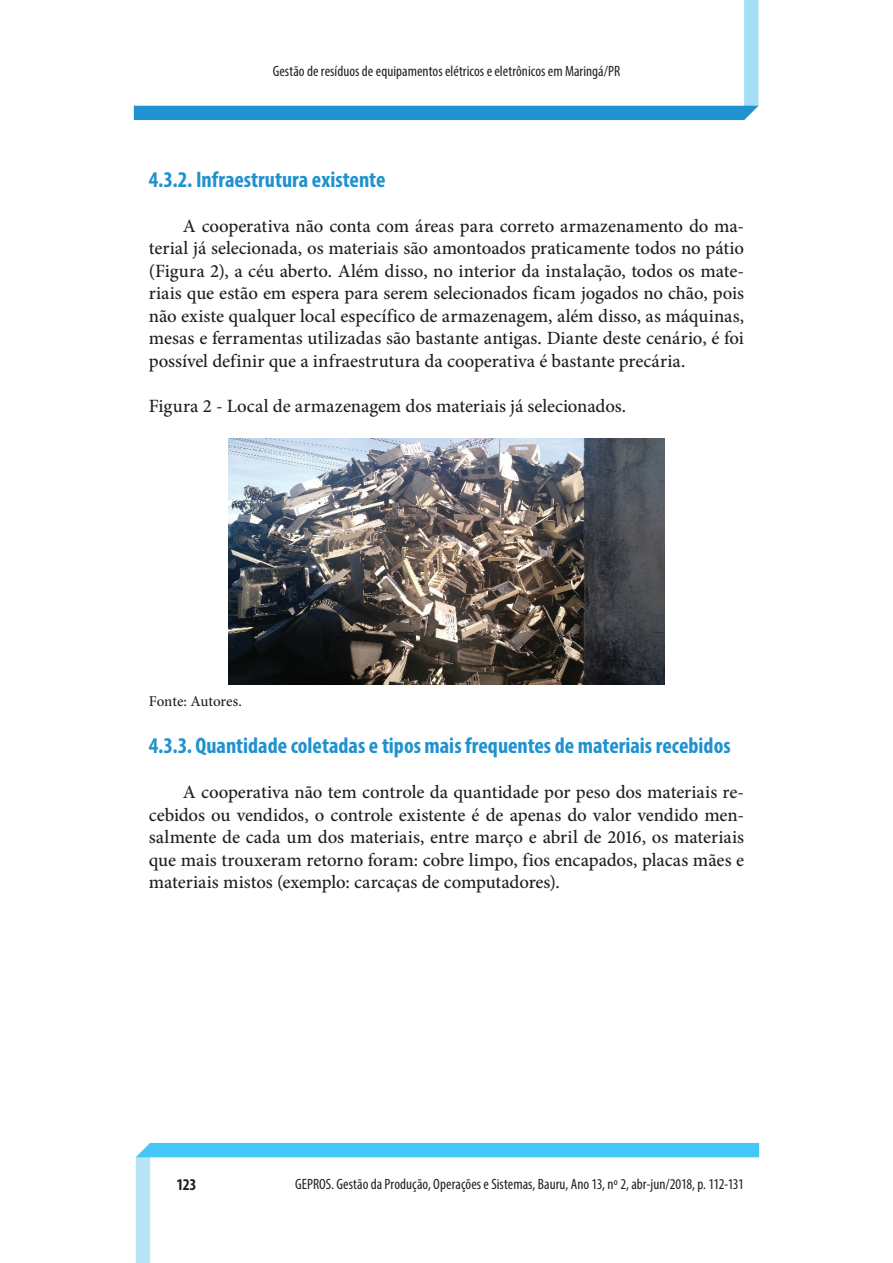
<style>
.page{position:relative;width:893px;height:1263px;background:#fff}
.page>*{position:absolute;margin:0;border:0;box-sizing:border-box;transform-origin:0 0}
.t1{font:700 condensed 22.5px "Myriad Pro";color:#2092cf}
.t2{font:500 18.75px/22.5px "Minion Pro";letter-spacing:-.005em;color:#231f20;text-align:justify}
.t3{font:700 condensed 16.5px "Myriad Pro";color:#231f20}
.t4{font:condensed 15px "Myriad Pro";letter-spacing:.005em;color:#231f20}
.t5{font:500 15px "Minion Pro";letter-spacing:-.005em;color:#231f20}
</style>
<div class="page">
<svg style="left:136px;top:1143px;width:623px;height:120px"></svg>
<svg style="left:134px;top:0;width:624px;height:120px"></svg>
<img style="left:228px;top:438px;width:437px;height:246px">
<p class="t4" style="left:273px;top:62px;width:349px">Gestão de resíduos de equipamentos elétricos e eletrônicos em Maringá/PR</p>
<p class="t1" style="left:149px;top:165px;width:238px">4.3.2. Infraestrutura existente</p>
<p class="t2" style="left:149px;top:215px;width:597px;text-indent:34px">A cooperativa não conta com áreas para correto armazenamento do ma&shy;terial já selecionada, os materiais são amontoados praticamente todos no pátio (Figura 2), a céu aberto. Além disso, no interior da instalação, todos os mate&shy;riais que estão em espera para serem selecionados ficam jogados no chão, pois não existe qualquer local específico de armazenagem, além disso, as máquinas, mesas e ferramentas utilizadas são bastante antigas. Diante deste cenário, é foi possível definir que a infraestrutura da cooperativa é bastante precária.</p>
<p class="t2" style="left:149px;top:395px;width:479px">Figura 2 - Local de armazenagem dos materiais já selecionados.</p>
<p class="t5" style="left:149px;top:691px;width:95px">Fonte: Autores.</p>
<p class="t1" style="left:149px;top:732px;width:583px">4.3.3. Quantidade coletadas e tipos mais frequentes de materiais recebidos</p>
<p class="t2" style="left:149px;top:781px;width:597px;text-indent:34px">A cooperativa não tem controle da quantidade por peso dos materiais re&shy;cebidos ou vendidos, o controle existente é de apenas do valor vendido men&shy;salmente de cada um dos materiais, entre março e abril de 2016, os materiais que mais trouxeram retorno foram: cobre limpo, fios encapados, placas mães e materiais mistos (exemplo: carcaças de computadores).</p>
<p class="t3" style="left:176px;top:1174px;width:22px">123</p>
<p class="t4" style="left:295px;top:1175px;width:450px">GEPROS. Gestão da Produção, Operações e Sistemas, Bauru, Ano 13, nº 2, abr-jun/2018, p. 112-131</p>
</div>
